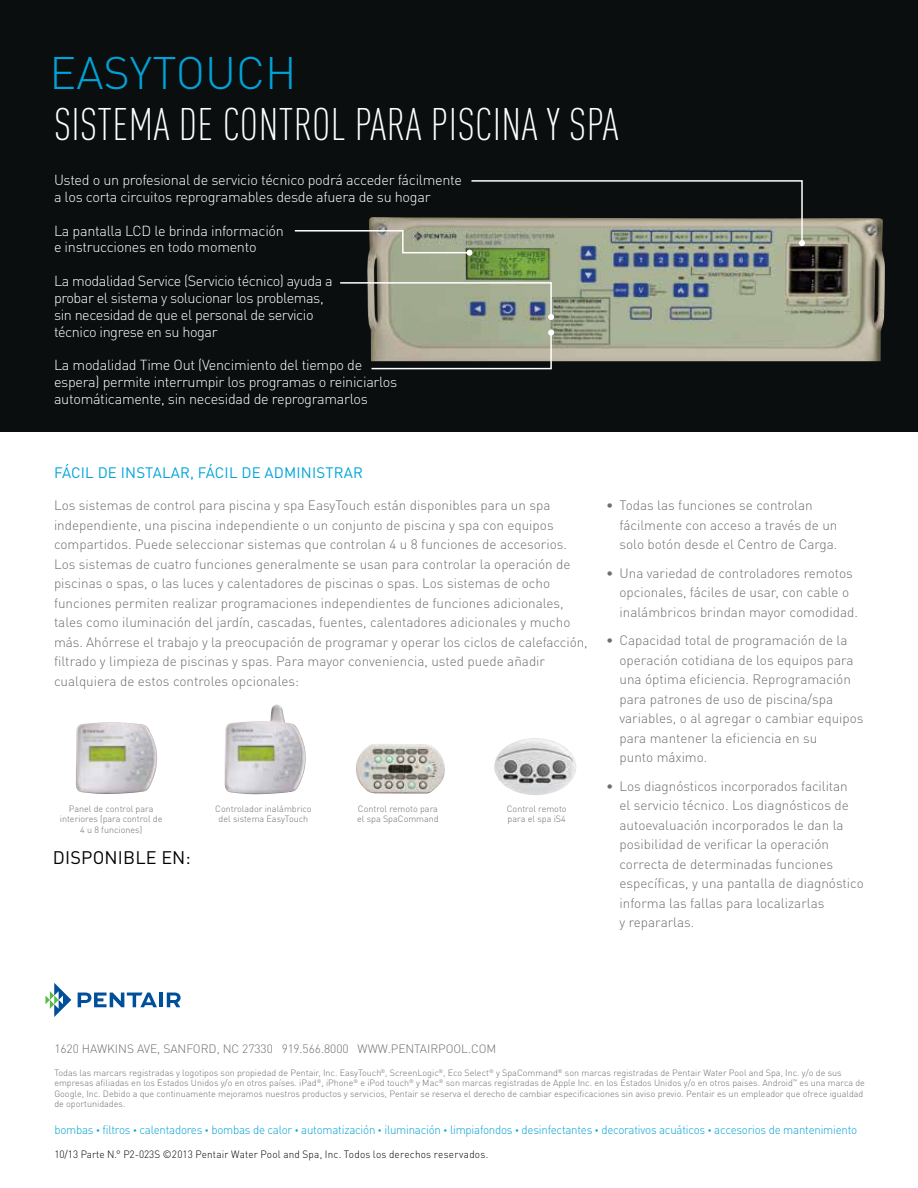
<style>
.page{position:relative;width:918px;height:1188px;background:#fff}
.page>*{position:absolute;margin:0;border:0;box-sizing:border-box;transform-origin:0 0}
.t1{font:300 condensed 45px "DIN Pro";letter-spacing:.01em;color:#fff}
.t2{font:300 45px "DIN Pro";color:#00a3d8}
.t3{font:18px "DIN Pro";letter-spacing:.01em;color:#000}
.t4{font:15px "DIN Pro";letter-spacing:.01em;color:#00a3d8}
.t5{font:300 14.4px/16.8px "DIN Pro";letter-spacing:-.02em;color:#fff}
.t6{font:300 13.5px/19.5px "DIN Pro";color:#6d6e71}
.t7{font:300 12px "DIN Pro";letter-spacing:-.02em;color:#00a3d8;scale:.96 1}
.t8{font:300 12px "DIN Pro";letter-spacing:-.005em;color:#6d6e71}
.t9{font:300 10.5px "DIN Pro";letter-spacing:.02em;color:#000;scale:.95 1}
.t10{font:300 9px/10.5px "DIN Pro";color:#6d6e71}
.s1{font-size:7.5px}
</style>
<div class="page">
<svg style="left:45px;top:983px;width:26px;height:34px"></svg>
<svg style="left:78px;top:993px;width:79px;height:14px"></svg>
<hr style="left:159px;top:993px;width:4px;height:14px;background:#004f9a">
<svg style="left:167px;top:993px;width:14px;height:14px"></svg>
<div style="left:0;top:0;width:918px;height:432px;background:#0b0e0e"></div>
<img style="left:367px;top:218px;width:518px;height:143px">
<img style="left:225px;top:705px;width:81px;height:90px">
<img style="left:76px;top:722px;width:82px;height:72px">
<svg style="left:294px;top:180px;width:511px;height:76px"></svg>
<svg style="left:340px;top:281px;width:214px;height:39px;background:#8a9182"></svg>
<svg style="left:370px;top:330px;width:184px;height:40px;background:#929281"></svg>
<img style="left:355px;top:744px;width:90px;height:50px">
<img style="left:494px;top:738px;width:82px;height:57px">
<h1 class="t2" style="left:50px;top:38px;width:248px">EASYTOUCH</h1>
<h1 class="t1" style="left:54px;top:92px;width:566px">SISTEMA DE CONTROL PARA PISCINA Y SPA</h1>
<p class="t5" style="left:54px;top:170px;width:410px">Usted o un profesional de servicio técnico podrá acceder fácilmente a los corta circuitos reprogramables desde afuera de su hogar</p>
<p class="t5" style="left:54px;top:221px;width:232px">La pantalla LCD le brinda información e instrucciones en todo momento</p>
<p class="t5" style="left:54px;top:271px;width:280px">La modalidad Service (Servicio técnico) ayuda a probar el sistema y solucionar los problemas, sin necesidad de que el personal de servicio técnico ingrese en su hogar</p>
<p class="t5" style="left:54px;top:355px;width:345px">La modalidad Time Out (Vencimiento del tiempo de espera) permite interrumpir los programas o reiniciarlos automáticamente, sin necesidad de reprogramarlos</p>
<p class="t4" style="left:54px;top:461px;width:92px">FÁCIL DE INSTALA</p>
<p class="t4" style="left:180px;top:461px;width:184px">R, FÁCIL DE ADMINISTRAR</p>
<p class="t6" style="left:54px;top:494px;width:535px">Los sistemas de control para piscina y spa EasyTouch están disponibles para un spa independiente, una piscina independiente o un conjunto de piscina y spa con equipos compartidos. Puede seleccionar sistemas que controlan 4 u 8 funciones de accesorios.<br>Los sistemas de cuatro funciones generalmente se usan para controlar la operación de piscinas o spas, o las luces y calentadores de piscinas o spas. Los sistemas de ocho funciones permiten realizar programaciones independientes de funciones adicionales, tales como iluminación del jardín, cascadas, fuentes, calentadores adicionales y mucho más. Ahórrese el trabajo y la preocupación de programar y operar los ciclos de calefacción, filtrado y limpieza de piscinas y spas. Para mayor conveniencia, usted puede añadir cualquiera de estos controles opcionales:</p>
<p class="t10" style="left:60px;top:803px;width:104px;text-align:center">Panel de control para interiores (para control de<br>4 u 8 funciones)</p>
<h2 class="t3" style="left:53px;top:843px;width:139px">DISPONIBLE EN:</h2>
<p class="t10" style="left:215px;top:803px;width:98px;text-align:center">Controlador inalámbrico del sistema EasyTouch</p>
<p class="t10" style="left:357px;top:803px;width:83px">Control remoto para el spa SpaCommand</p>
<p class="t10" style="left:507px;top:803px;width:61px">Control remoto para el spa iS4</p>
<p class="t6" style="left:620px;top:494px;width:219px;text-indent:-14px">• Todas las funciones se controlan fácilmente con acceso a través de un solo botón desde el Centro de Carga.</p>
<p class="t6" style="left:620px;top:562px;width:240px;text-indent:-14px">• Una variedad de controladores remotos opcionales, fáciles de usar, con cable o inalámbricos brindan mayor comodidad.</p>
<p class="t6" style="left:620px;top:629px;width:246px;text-indent:-14px">• Capacidad total de programación de la operación cotidiana de los equipos para una óptima eficiencia. Reprogramación para patrones de uso de piscina/spa variables, o al agregar o cambiar equipos para mantener la eficiencia en su<br>punto máximo.</p>
<p class="t6" style="left:620px;top:775px;width:246px;text-indent:-14px">• Los diagnósticos incorporados facilitan<br>el servicio técnico. Los diagnósticos de autoevaluación incorporados le dan la posibilidad de verificar la operación correcta de determinadas funciones específicas, y una pantalla de diagnóstico informa las fallas para localizarlas<br>y repararlas.</p>
<p class="t8" style="left:54px;top:1039px;width:443px">1620 HAWKINS AVE, SANFORD, NC 27330 919.566.8000 WWW.PENTAIRPOOL.COM</p>
<p class="t10" style="left:54px;top:1066px;width:812px">Todas las marcars registradas y logotipos son propiedad de Pentair, Inc. EasyTouch<sup>®</sup>, ScreenLogic<sup>®</sup>, Eco Select<sup>®</sup> y SpaCommand<sup>®</sup> son marcas registradas de Pentair Water Pool and Spa, Inc. y/o de sus empresas afiliadas en los Estados Unidos y/o en otros países. iPad<sup>®</sup>, iPhone<sup>®</sup> e iPod touch<sup>®</sup> y Mac<sup>®</sup> son marcas registradas de Apple Inc. en los Estados Unidos y/o en otros paises. Android<sup>™</sup> es una marca de Google, Inc. Debido a que continuamente mejoramos nuestros productos y servicios, Pentair se reserva el derecho de cambiar especificaciones sin aviso previo. Pentair es un empleador que ofrece igualdad de oportunidades.</p>
<p class="t7" style="left:54px;top:1120px;width:838px">bombas <span class="s1">•</span> filtros <span class="s1">•</span> calentadores <span class="s1">•</span> bombas de calor <span class="s1">•</span> automatización <span class="s1">•</span> iluminación <span class="s1">•</span> limpiafondos <span class="s1">•</span> desinfectantes <span class="s1">•</span> decorativos acuáticos <span class="s1">•</span> accesorios de mantenimiento</p>
<p class="t9" style="left:54px;top:1146px;width:458px">10/13 Parte N.° P2-023S ©2013 Pentair Water Pool and Spa, Inc. Todos los derechos reservados.</p>
</div>
